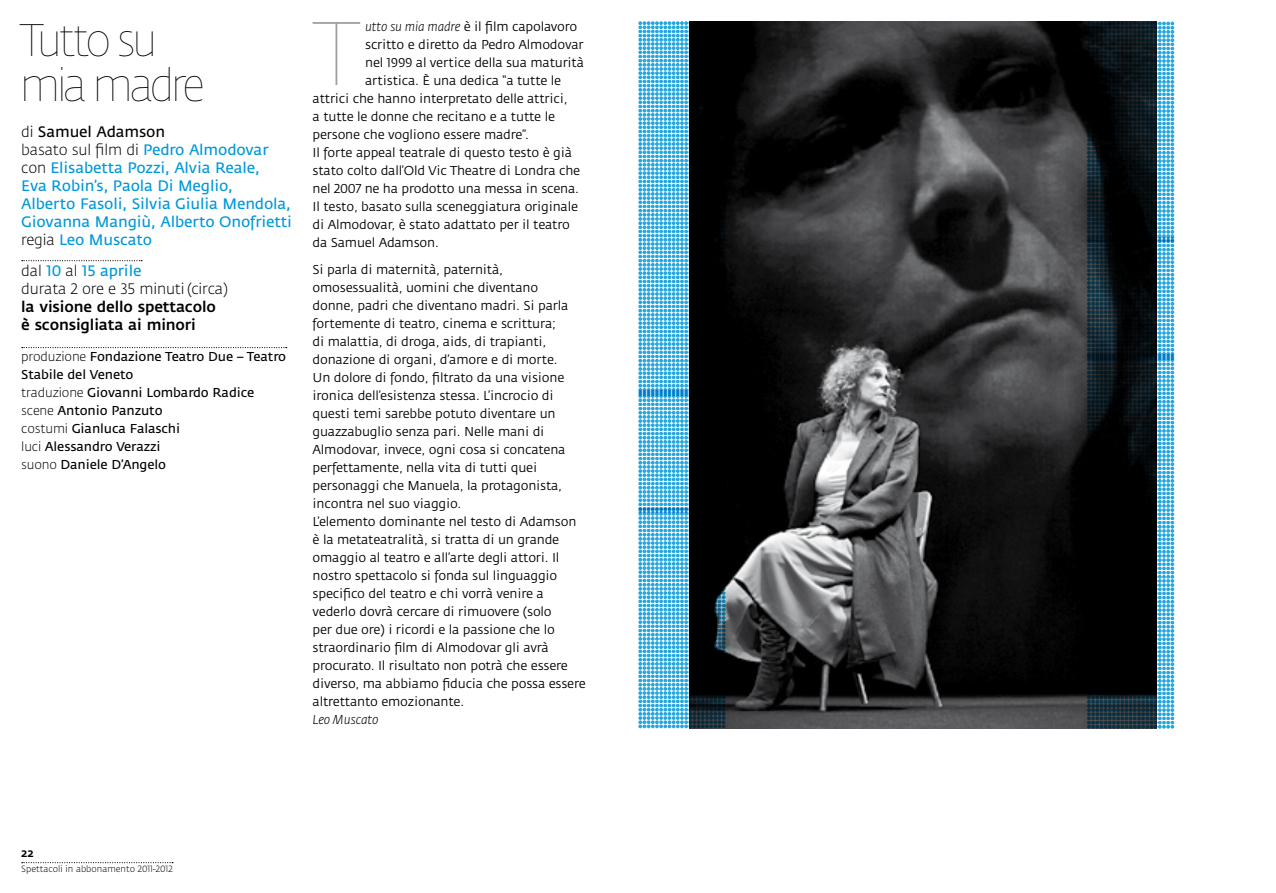
<style>
.page{position:relative;width:1276px;height:893px;background:#fff}
.page>*{position:absolute;margin:0;border:0;box-sizing:border-box;transform-origin:0 0}
.t1{font:89.1px "Fe Sa Dis Hairline";color:#9c9e9f}
.t2{font:45px/45px "Fe Sa Dis Hairline";letter-spacing:-.02em;color:#000}
.t3{font:15px/18px "Fedra Sans";letter-spacing:-.01em;color:#0098d9}
.t4{font:500 15px/18px "Fedra Sans";letter-spacing:-.01em;color:#000}
.t5{font:300 15px/18px "Fedra Sans";letter-spacing:-.01em;color:#000}
.t6{font:12.75px/18px "Fedra Sans";letter-spacing:-.015em;color:#000}
.t7{font:12.75px/18px "Fedra Sans";letter-spacing:-.01em;color:#000}
.t8{font:italic 300 12.75px "Fedra Sans";letter-spacing:-.015em;color:#000}
.t9{font:12px "Fedra Sans Medium SC";color:#000}
.t10{font:300 9px "Fedra Sans";color:#000}
.s1{font-weight:300;color:#000}
.s2{color:#000}
.s3{font-weight:400;color:#0098d9}
.s4{font-weight:300}
.s5{font-weight:300;font-style:italic}
</style>
<div class="page">
<svg style="left:22px;top:862px;width:151px;height:1px"></svg>
<svg style="left:22px;top:260px;width:120px;height:1px"></svg>
<svg style="left:22px;top:347px;width:265px;height:1px"></svg>
<img style="left:689px;top:21px;width:468px;height:708px">
<svg style="left:638px;top:21px;width:87px;height:707px;background:#47768b"></svg>
<svg style="left:1087px;top:22px;width:87px;height:707px;background:#192c35"></svg>
<h2 class="t2" style="left:21px;top:19px;width:184px">Tutto su mia madre</h2>
<p class="t3" style="left:21px;top:124px;width:272px"><span class="s1">di</span> <span class="s2">Samuel Adamson<br></span><span class="s1">basato sul film di</span> Pedro Almodovar <span class="s1">con</span> Elisabetta Pozzi, Alvia Reale,<br>Eva Robin’s, Paola Di Meglio,<br>Alberto Fasoli, Silvia Giulia Mendola,<br>Giovanna Mangiù, Alberto Onofrietti <span class="s1">regia</span> Leo Muscato</p>
<p class="t5" style="left:21px;top:262px;width:208px">dal <span class="s3">10</span> al <span class="s3">15 aprile<br></span>durata 2 ore e 35 minuti (circa)</p>
<p class="t4" style="left:21px;top:298px;width:196px">la visione dello spettacolo è sconsigliata ai minori</p>
<p class="t7" style="left:21px;top:348px;width:266px"><span class="s4">produzione</span> Fondazione Teatro Due – Teatro<br>Stabile del Veneto<br><span class="s4">traduzione</span> Giovanni Lombardo Radice <span class="s4">scene</span> Antonio Panzuto<br><span class="s4">costumi</span> Gianluca Falaschi<br><span class="s4">luci</span> Alessandro Verazzi<br><span class="s4">suono</span> Daniele D’Angelo</p>
<h1 class="t1" style="left:315px;top:4px;width:44px">T</h1>
<p class="t6" style="left:365px;top:18px;width:214px"><span class="s5">utto su mia madre</span> è il film capolavoro</p>
<p class="t6" style="left:365px;top:36px;width:220px">scritto e diretto da Pedro Almodovar</p>
<p class="t6" style="left:365px;top:54px;width:220px">nel 1999 al vertice della sua maturità</p>
<p class="t6" style="left:365px;top:72px;width:198px">artistica. È una dedica “a tutte le</p>
<p class="t6" style="left:313px;top:90px;width:256px">attrici che hanno interpretato delle attrici,</p>
<p class="t6" style="left:313px;top:108px;width:244px">a tutte le donne che recitano e a tutte le</p>
<p class="t6" style="left:313px;top:126px;width:218px">persone che vogliono essere madre”.</p>
<p class="t6" style="left:313px;top:144px;width:261px">Il forte appeal teatrale di questo testo è già</p>
<p class="t6" style="left:313px;top:162px;width:269px">stato colto dall’Old Vic Theatre di Londra che</p>
<p class="t6" style="left:313px;top:180px;width:268px">nel 2007 ne ha prodotto una messa in scena.</p>
<p class="t6" style="left:313px;top:198px;width:267px">Il testo, basato sulla sceneggiatura originale</p>
<p class="t6" style="left:313px;top:216px;width:259px">di Almodovar, è stato adattato per il teatro</p>
<p class="t6" style="left:313px;top:234px;width:128px">da Samuel Adamson.</p>
<p class="t6" style="left:313px;top:261px;width:275px">Si parla di maternità, paternità, omosessualità, uomini che diventano<br>donne, padri che diventano madri. Si parla fortemente di teatro, cinema e scrittura;<br>di malattia, di droga, aids, di trapianti, donazione di organi, d’amore e di morte.<br>Un dolore di fondo, filtrato da una visione ironica dell’esistenza stessa. L’incrocio di questi temi sarebbe potuto diventare un guazzabuglio senza pari. Nelle mani di Almodovar, invece, ogni cosa si concatena perfettamente, nella vita di tutti quei personaggi che Manuela, la protagonista, incontra nel suo viaggio.<br>L’elemento dominante nel testo di Adamson è la metateatralità, si tratta di un grande omaggio al teatro e all’arte degli attori. Il nostro spettacolo si fonda sul linguaggio specifico del teatro e chi vorrà venire a vederlo dovrà cercare di rimuovere (solo<br>per due ore) i ricordi e la passione che lo straordinario film di Almodovar gli avrà procurato. Il risultato non potrà che essere diverso, ma abbiamo fiducia che possa essere altrettanto emozionante.</p>
<p class="t8" style="left:313px;top:713px;width:67px">Leo Muscato</p>
<p class="t9" style="left:21px;top:846px;width:14px">22</p>
<p class="t10" style="left:21px;top:864px;width:153px">Spettacoli in abbonamento 2011-2012</p>
</div>
